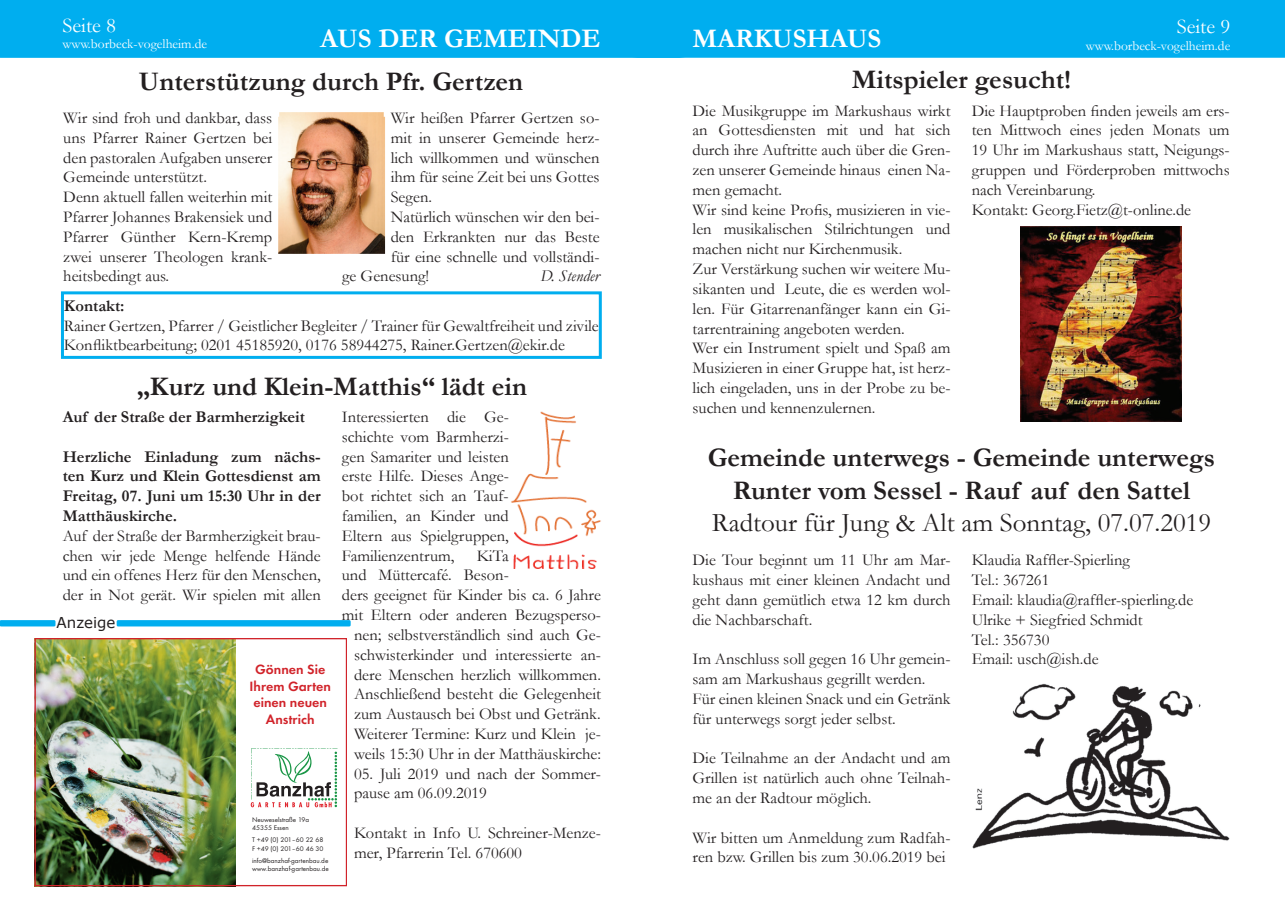
<style>
.page{position:relative;width:1285px;height:919px;background:#fff}
.page>*{position:absolute;margin:0;border:0;box-sizing:border-box;transform-origin:0 0}
.t1{font:700 27px/32.4px "Garamond";color:#231f20;text-align:center}
.t2{font:27px "Garamond";color:#231f20}
.t3{font:700 27px "Garamond";color:#fff}
.t4{font:21px "Garamond";color:#fff}
.t5{font:16.5px/19.8px "Garamond";color:#231f20}
.t6{font:700 16.5px/19.8px "Garamond";color:#231f20;text-align:justify}
.t7{font:italic 16.5px "Garamond";color:#231f20}
.t8{font:15px "Verdana";color:#231f20}
.t9{font:600 13.95px/16.8px "Futura T";color:#d1232a;text-align:center}
.t10{font:13.5px "Garamond";color:#fff}
.t11{font:7.05px/8.4px "Futura T";color:#231f20}
</style>
<div class="page">
<div style="left:0;top:0;width:1284px;height:58px;background:#00aeef"></div>
<div style="left:0;top:620px;width:55px;height:6px;background:#00aeef;border-radius:2px"></div>
<div style="left:117px;top:620px;width:233px;height:6px;background:#00aeef;border-radius:2px"></div>
<svg style="left:250px;top:748px;width:88px;height:60px"></svg>
<img style="left:37px;top:640px;width:199px;height:244px">
<div style="left:35px;top:638px;width:312px;height:248px;border:1px solid #d1232a"></div>
<img style="left:511px;top:411px;width:90px;height:158px">
<img style="left:1020px;top:226px;width:161px;height:195px">
<img style="left:972px;top:683px;width:257px;height:166px">
<img style="left:278px;top:112px;width:107px;height:142px">
<div style="left:61px;top:291px;width:540px;height:68px;border:3px solid #00aeef"></div>
<p class="t4" style="left:62px;top:11px;width:55px">Seite 8</p>
<p class="t10" style="left:62px;top:35px;width:146px">www.borbeck-vogelheim.de</p>
<h1 class="t3" style="left:320px;top:20px;width:282px">AUS DER GEMEINDE</h1>
<p class="t4" style="left:1176px;top:13px;width:55px">Seite 9</p>
<h1 class="t3" style="left:692px;top:20px;width:190px">MARKUSHAUS</h1>
<p class="t10" style="left:1085px;top:36px;width:146px">www.borbeck-vogelheim.de</p>
<h1 class="t1" style="left:139px;top:66px;width:385px">Unterstützung durch Pfr. Gertzen</h1>
<h1 class="t1" style="left:851px;top:64px;width:221px">Mitspieler gesucht!</h1>
<p class="t5" style="left:63px;top:107px;width:210px">Wir sind froh und dankbar, dass uns Pfarrer Rainer Gertzen bei den pastoralen Aufgaben unserer<br>Gemeinde unterstützt.<br>Denn aktuell fallen weiterhin mit<br>Pfarrer Johannes Brakensiek und<br>Pfarrer Günther Kern-Kremp zwei unserer Theologen krank&shy;heitsbedingt aus.</p>
<p class="t6" style="left:64px;top:295px;width:62px">Kontakt:</p>
<p class="t5" style="left:64px;top:315px;width:536px">Rainer Gertzen, Pfarrer / Geistlicher Begleiter / Trainer für Gewaltfreiheit und zivile<br>Konfliktbearbeitung; 0201 45185920, 0176 58944275, Rainer.Gertzen@ekir.de</p>
<h1 class="t1" style="left:137px;top:370px;width:392px">„Kurz und Klein-Matthis“ lädt ein</h1>
<p class="t6" style="left:63px;top:407px;width:244px">Auf der Straße der Barmherzigkeit</p>
<p class="t6" style="left:63px;top:446px;width:259px">Herzliche Einladung zum nächs&shy;ten Kurz und Klein Gottesdienst am Freitag, 07. Juni um 15:30 Uhr in der Matthäuskirche.</p>
<p class="t5" style="left:63px;top:525px;width:259px;text-align:justify">Auf der Straße der Barmherzigkeit brau&shy;chen wir jede Menge helfende Hände und ein offenes Herz für den Menschen, der in Not gerät. Wir spielen mit allen</p>
<p class="t5" style="left:390px;top:107px;width:210px">Wir heißen Pfarrer Gertzen so-</p>
<p class="t5" style="left:390px;top:127px;width:210px">mit in unserer Gemeinde herz-</p>
<p class="t5" style="left:390px;top:147px;width:210px">lich willkommen und wünschen</p>
<p class="t5" style="left:390px;top:167px;width:210px">ihm für seine Zeit bei uns Gottes</p>
<p class="t5" style="left:390px;top:187px;width:43px">Segen.</p>
<p class="t5" style="left:390px;top:206px;width:210px">Natürlich wünschen wir den bei-</p>
<p class="t5" style="left:390px;top:226px;width:210px">den Erkrankten nur das Beste</p>
<p class="t5" style="left:390px;top:246px;width:210px">für eine schnelle und vollständi-</p>
<p class="t5" style="left:342px;top:266px;width:89px">ge Genesung!</p>
<p class="t7" style="left:540px;top:265px;width:61px">D. Stender</p>
<p class="t5" style="left:342px;top:406px;width:168px;text-align:justify">Interessierten die Ge&shy;schichte vom Barmherzi&shy;gen Samariter und leisten erste Hilfe. Dieses Ange&shy;bot richtet sich an Tauf&shy;familien, an Kinder und Eltern aus Spielgruppen, Familienzentrum,</p>
<p class="t5" style="left:476px;top:545px;width:34px">KiTa</p>
<p class="t5" style="left:342px;top:565px;width:168px">und Müttercafé. Beson-</p>
<p class="t5" style="left:342px;top:584px;width:260px">ders geeignet für Kinder bis ca. 6 Jahre</p>
<p class="t5" style="left:342px;top:604px;width:260px">mit Eltern oder anderen Bezugsperso-</p>
<p class="t5" style="left:354px;top:624px;width:248px">nen; selbstverständlich sind auch Ge-</p>
<p class="t5" style="left:354px;top:644px;width:248px">schwisterkinder und interessierte an-</p>
<p class="t5" style="left:354px;top:664px;width:248px">dere Menschen herzlich willkommen.</p>
<p class="t5" style="left:354px;top:683px;width:248px">Anschließend besteht die Gelegenheit</p>
<p class="t5" style="left:354px;top:703px;width:248px">zum Austausch bei Obst und Getränk.</p>
<p class="t5" style="left:354px;top:723px;width:248px">Weiterer Termine: Kurz und Klein je-</p>
<p class="t5" style="left:354px;top:743px;width:248px">weils 15:30 Uhr in der Matthäuskirche:</p>
<p class="t5" style="left:354px;top:763px;width:248px">05. Juli 2019 und nach der Sommer&shy;pause am 06.09.2019</p>
<p class="t5" style="left:354px;top:822px;width:248px">Kontakt in Info U. Schreiner-Menze&shy;mer, Pfarrerin Tel. 670600</p>
<p class="t8" style="left:57px;top:612px;width:60px">Anzeige</p>
<p class="t9" style="left:249px;top:660px;width:83px">Gönnen Sie<br>Ihrem Garten einen neuen<br>Anstrich</p>
<p class="t11" style="left:252px;top:815px;width:59px">Neuweselstraße 19a<br>45355 Essen</p>
<p class="t11" style="left:252px;top:835px;width:73px">T +49 (0) 201–60 22 68<br>F +49 (0) 201–60 46 30</p>
<p class="t11" style="left:252px;top:855px;width:78px">info@banzhaf-gartenbau.de www.banzhaf-gartenbau.de</p>
<p class="t5" style="left:692px;top:100px;width:259px">Die Musikgruppe im Markushaus wirkt an Gottesdiensten mit und hat sich durch ihre Auftritte auch über die Gren&shy;zen unserer Gemeinde hinaus einen Na&shy;men gemacht.<br>Wir sind keine Profis, musizieren in vie&shy;len musikalischen Stilrichtungen und machen nicht nur Kirchenmusik.<br>Zur Verstärkung suchen wir weitere Mu&shy;sikanten und Leute, die es werden wol&shy;len. Für Gitarrenanfänger kann ein Gi&shy;tarrentraining angeboten werden.<br>Wer ein Instrument spielt und Spaß am Musizieren in einer Gruppe hat, ist herz&shy;lich eingeladen, uns in der Probe zu be&shy;suchen und kennenzulernen.</p>
<p class="t5" style="left:971px;top:100px;width:259px">Die Hauptproben finden jeweils am ers&shy;ten Mittwoch eines jeden Monats um 19 Uhr im Markushaus statt, Neigungs&shy;gruppen und Förderproben mittwochs nach Vereinbarung.<br>Kontakt: Georg.Fietz@t-online.de</p>
<h1 class="t1" style="left:707px;top:441px;width:508px">Gemeinde unterwegs - Gemeinde unterwegs<br>Runter vom Sessel - Rauf auf den Sattel</h1>
<h1 class="t2" style="left:711px;top:504px;width:500px">Radtour für Jung &amp; Alt am Sonntag, 07.07.2019</h1>
<p class="t5" style="left:692px;top:549px;width:259px;text-align:justify">Die Tour beginnt um 11 Uhr am Mar&shy;kushaus mit einer kleinen Andacht und geht dann gemütlich etwa 12 km durch die Nachbarschaft.</p>
<p class="t5" style="left:692px;top:648px;width:259px">Im Anschluss soll gegen 16 Uhr gemein&shy;sam am Markushaus gegrillt werden.<br>Für einen kleinen Snack und ein Getränk für unterwegs sorgt jeder selbst.</p>
<p class="t5" style="left:692px;top:747px;width:259px;text-align:justify">Die Teilnahme an der Andacht und am Grillen ist natürlich auch ohne Teilnah&shy;me an der Radtour möglich.</p>
<p class="t5" style="left:692px;top:827px;width:259px">Wir bitten um Anmeldung zum Radfah&shy;ren bzw. Grillen bis zum 30.06.2019 bei</p>
<p class="t5" style="left:971px;top:549px;width:223px">Klaudia Raffler-Spierling<br>Tel.: 367261<br>Email: klaudia@raffler-spierling.de<br>Ulrike + Siegfried Schmidt<br>Tel.: 356730<br>Email: usch@ish.de</p>
</div>
